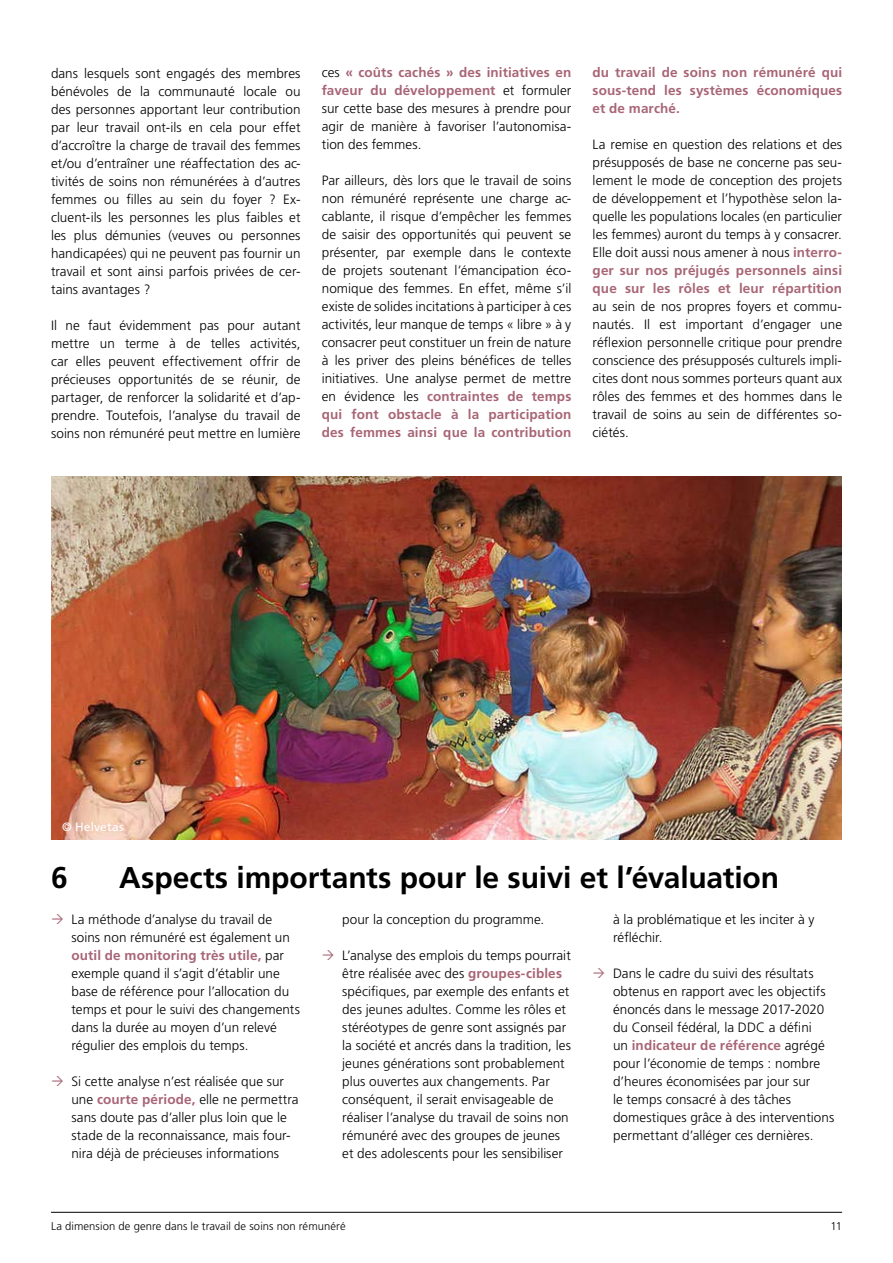
<style>
.page{position:relative;width:893px;height:1263px;background:#fff}
.page>*{position:absolute;margin:0;border:0;box-sizing:border-box;transform-origin:0 0}
.t1{font:700 30px "Frutiger LT Pro";letter-spacing:-.005em;color:#000}
.t2{font:300 13.5px/18px "Frutiger LT Pro";letter-spacing:.005em;color:#000;text-align:justify}
.t3{font:700 13.5px/18px "Frutiger LT Pro";letter-spacing:.01em;color:#a86576;text-align:justify}
.t4{font:12px "Frutiger LT Pro";letter-spacing:.02em;color:#fff}
.t5{font:300 11.25px "Frutiger LT Pro";letter-spacing:.01em;color:#000}
.s1{font-weight:700;color:#a86576}
</style>
<div class="page">
<hr style="left:51px;top:1212px;width:791px;height:1px;background:#000">
<img style="left:51px;top:476px;width:790px;height:364px">
<p class="t2" style="left:51px;top:64px;width:251px">dans lesquels sont engagés des membres bénévoles de la communauté locale ou des personnes apportant leur contribution par leur travail ont-ils en cela pour effet d’accroître la charge de travail des femmes et/ou d’entraîner une réaffectation des ac&shy;tivités de soins non rémunérées à d’autres femmes ou filles au sein du foyer ? Ex&shy;cluent-ils les personnes les plus faibles et les plus démunies (veuves ou personnes handicapées) qui ne peuvent pas fournir un travail et sont ainsi parfois privées de cer&shy;tains avantages ?</p>
<p class="t2" style="left:51px;top:316px;width:251px">Il ne faut évidemment pas pour autant mettre un terme à de telles activités, car elles peuvent effectivement offrir de précieuses opportunités de se réunir, de partager, de renforcer la solidarité et d’ap&shy;prendre. Toutefois, l’analyse du travail de soins non rémunéré peut mettre en lumière</p>
<p class="t2" style="left:322px;top:64px;width:251px">ces <span class="s1">« coûts cachés » des initiatives en faveur du développement</span> et formuler sur cette base des mesures à prendre pour agir de manière à favoriser l’autonomisa&shy;tion des femmes.</p>
<p class="t2" style="left:322px;top:172px;width:251px">Par ailleurs, dès lors que le travail de soins non rémunéré représente une charge ac&shy;cablante, il risque d’empêcher les femmes de saisir des opportunités qui peuvent se présenter, par exemple dans le contexte de projets soutenant l’émancipation éco&shy;nomique des femmes. En effet, même s’il existe de solides incitations à participer à ces activités, leur manque de temps « libre » à y consacrer peut constituer un frein de nature à les priver des pleins bénéfices de telles initiatives. Une analyse permet de mettre en évidence les <span class="s1">contraintes de temps qui font obstacle à la participation des femmes ainsi que la contribution</span></p>
<p class="t3" style="left:593px;top:64px;width:251px">du travail de soins non rémunéré qui sous-tend les systèmes économiques et de marché.</p>
<p class="t2" style="left:593px;top:136px;width:251px">La remise en question des relations et des présupposés de base ne concerne pas seu&shy;lement le mode de conception des projets de développement et l’hypothèse selon la&shy;quelle les populations locales (en particulier les femmes) auront du temps à y consacrer.<br>Elle doit aussi nous amener à nous <span class="s1">interro&shy;ger sur nos préjugés personnels ainsi que sur les rôles et leur répartition</span></p>
<p class="t2" style="left:593px;top:298px;width:251px">au sein de nos propres foyers et commu&shy;nautés. Il est important d’engager une réflexion personnelle critique pour prendre conscience des présupposés culturels impli&shy;cites dont nous sommes porteurs quant aux rôles des femmes et des hommes dans le travail de soins au sein de différentes so&shy;ciétés.</p>
<p class="t4" style="left:62px;top:820px;width:63px">© Helvetas</p>
<h1 class="t1" style="left:51px;top:859px;width:18px">6</h1>
<h1 class="t1" style="left:119px;top:859px;width:661px">Aspects importants pour le suivi et l’évaluation</h1>
<p class="t2" style="left:71px;top:910px;width:230px;text-align:left">La méthode d’analyse du travail de soins non rémunéré est également un <span class="s1">outil de monitoring très utile,</span> par exemple quand il s’agit d’établir une base de référence pour l’allocation du temps et pour le suivi des changements dans la durée au moyen d’un relevé régulier des emplois du temps.</p>
<p class="t2" style="left:71px;top:1072px;width:229px;text-align:left">Si cette analyse n’est réalisée que sur une <span class="s1">courte période,</span> elle ne permettra sans doute pas d’aller plus loin que le stade de la reconnaissance, mais four&shy;nira déjà de précieuses informations</p>
<p class="t2" style="left:613px;top:910px;width:203px">à la problématique et les inciter à y réfléchir.</p>
<p class="t2" style="left:613px;top:964px;width:223px;text-align:left">Dans le cadre du suivi des résultats obtenus en rapport avec les objectifs énoncés dans le message 2017-2020 du Conseil fédéral, la DDC a défini<br>un <span class="s1">indicateur de référence</span> agrégé pour l’économie de temps : nombre d’heures économisées par jour sur<br>le temps consacré à des tâches domestiques grâce à des interventions permettant d’alléger ces dernières.</p>
<p class="t2" style="left:342px;top:910px;width:204px">pour la conception du programme.</p>
<p class="t2" style="left:342px;top:946px;width:230px;text-align:left">L’analyse des emplois du temps pourrait être réalisée avec des <span class="s1">groupes-cibles </span>spécifiques, par exemple des enfants et des jeunes adultes. Comme les rôles et stéréotypes de genre sont assignés par la société et ancrés dans la tradition, les jeunes générations sont probablement plus ouvertes aux changements. Par conséquent, il serait envisageable de réaliser l’analyse du travail de soins non rémunéré avec des groupes de jeunes et des adolescents pour les sensibiliser</p>
<p class="t5" style="left:51px;top:1219px;width:296px">La dimension de genre dans le travail de soins non rémunéré</p>
<p class="t5" style="left:831px;top:1219px;width:13px">11</p>
</div>
